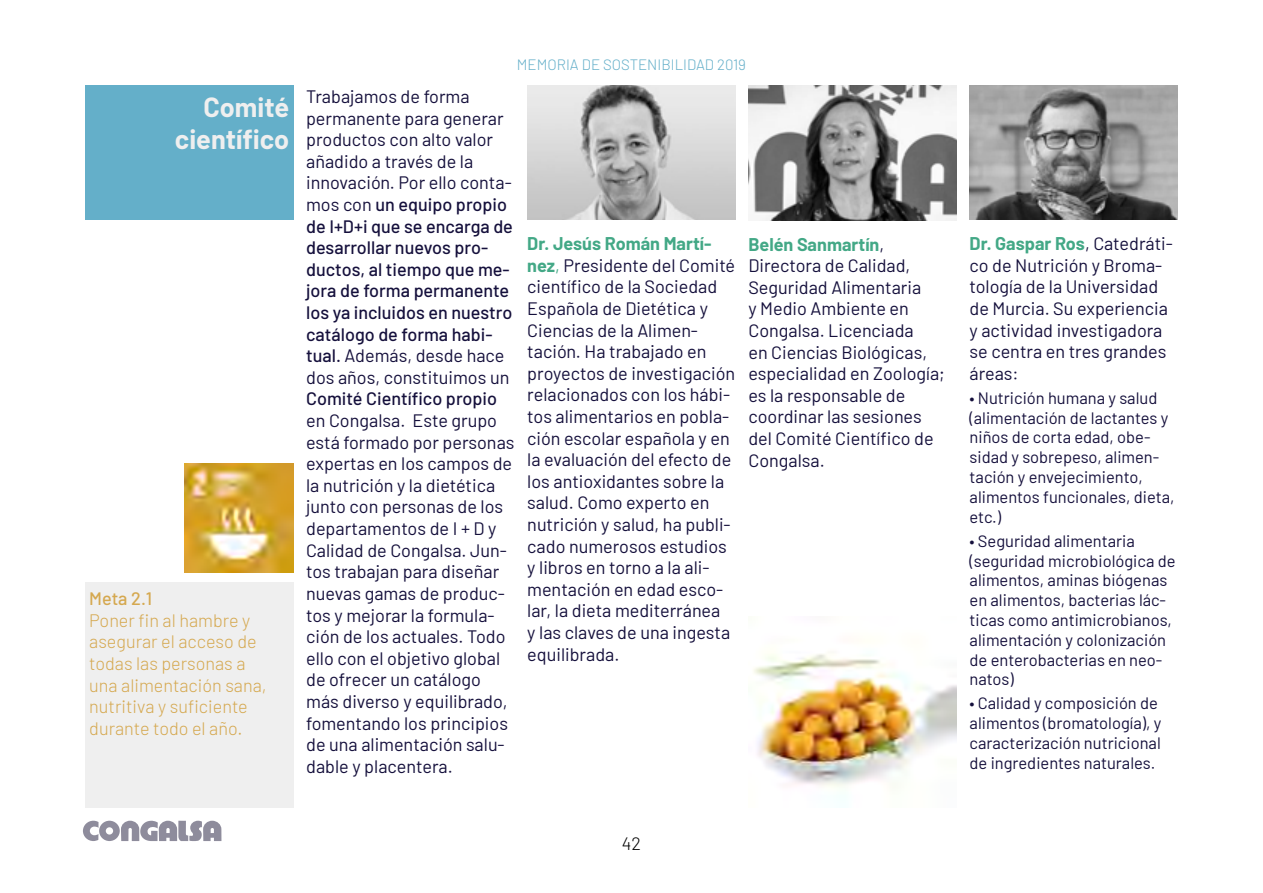
<style>
.page{position:relative;width:1263px;height:893px;background:#fff}
.page>*{position:absolute;margin:0;border:0;box-sizing:border-box;transform-origin:0 0}
.t1{font:700 27px/32.4px "Barlow";color:#efefef;text-align:right}
.t2{font:18px/21.6px "Barlow";color:#15103c}
.t3{font:500 18px/21.6px "Barlow";color:#15103c}
.t4{font:300 18px/21.6px "Barlow";color:#d5a84f}
.t5{font:500 18px "Barlow";color:#d5a84f}
.t6{font:300 18px "Barlow";color:#000}
.t7{font:16.5px/19.8px "Barlow";color:#15103c}
.t8{font:300 15px "Barlow";color:#64afc9}
.s1{font-weight:400}
.s2{font-weight:700;color:#43a886}
.s3{color:#43a886}
</style>
<div class="page">
<svg style="left:83px;top:821px;width:138px;height:20px"></svg>
<div style="left:85px;top:85px;width:208px;height:135px;background:#64afc9"></div>
<div style="left:85px;top:583px;width:208px;height:225px;background:#efefef"></div>
<img style="left:185px;top:463px;width:108px;height:109px">
<img style="left:527px;top:85px;width:209px;height:134px">
<img style="left:748px;top:86px;width:209px;height:134px">
<img style="left:969px;top:85px;width:209px;height:134px">
<img style="left:753px;top:653px;width:204px;height:135px">
<p class="t8" style="left:517px;top:54px;width:231px">MEMORIA DE SOSTENIBILIDAD 2019</p>
<h1 class="t1" style="left:175px;top:89px;width:116px">Comité científico</h1>
<p class="t3" style="left:306px;top:84px;width:208px"><span class="s1">Trabajamos de forma permanente para generar productos con alto valor añadido a través de la innovación. Por ello conta&shy;mos con</span> un equipo propio de I+D+i que se encarga de desarrollar nuevos pro&shy;ductos, al tiempo que me&shy;jora de forma permanente los ya incluidos en nuestro catálogo de forma habi&shy;tual. <span class="s1">Además, desde hace dos años, constituimos un</span></p>
<p class="t3" style="left:306px;top:387px;width:192px">Comité Científico propio</p>
<p class="t2" style="left:306px;top:408px;width:210px">en Congalsa. Este grupo está formado por personas expertas en los campos de la nutrición y la dietética junto con personas de los departamentos de I + D y<br>Calidad de Congalsa. Jun&shy;tos trabajan para diseñar nuevas gamas de produc&shy;tos y mejorar la formula&shy;ción de los actuales. Todo ello con el objetivo global de ofrecer un catálogo más diverso y equilibrado, fomentando los principios de una alimentación salu&shy;dable y placentera.</p>
<p class="t5" style="left:89px;top:586px;width:65px">Meta 2.1</p>
<p class="t4" style="left:89px;top:608px;width:179px">Poner fin al hambre y asegurar el acceso de todas las personas a una alimentación sana, nutritiva y suficiente durante todo el año.</p>
<p class="t2" style="left:527px;top:231px;width:209px"><span class="s2">Dr. Jesús Román Martí&shy;nez</span><span class="s3">,</span> Presidente del Comité científico de la Sociedad<br>Española de Dietética y<br>Ciencias de la Alimen&shy;tación. Ha trabajado en proyectos de investigación relacionados con los hábi&shy;tos alimentarios en pobla&shy;ción escolar española y en la evaluación del efecto de los antioxidantes sobre la salud. Como experto en nutrición y salud, ha publi&shy;cado numerosos estudios y libros en torno a la ali&shy;mentación en edad esco&shy;lar, la dieta mediterránea<br>y las claves de una ingesta equilibrada.</p>
<p class="t2" style="left:748px;top:232px;width:198px"><span class="s2">Belén Sanmartín</span>,<br>Directora de Calidad,<br>Seguridad Alimentaria<br>y Medio Ambiente en<br>Congalsa. Licenciada<br>en Ciencias Biológicas, especialidad en Zoología; es la responsable de coordinar las sesiones del Comité Científico de<br>Congalsa.</p>
<p class="t2" style="left:969px;top:231px;width:205px"><span class="s2">Dr. Gaspar Ros</span>, Catedráti&shy;co de Nutrición y Broma&shy;tología de la Universidad de Murcia. Su experiencia y actividad investigadora se centra en tres grandes áreas:</p>
<p class="t7" style="left:969px;top:387px;width:206px">• Nutrición humana y salud (alimentación de lactantes y niños de corta edad, obe&shy;sidad y sobrepeso, alimen&shy;tación y envejecimiento, alimentos funcionales, dieta, etc.)</p>
<p class="t7" style="left:969px;top:530px;width:208px">• Seguridad alimentaria (seguridad microbiológica de alimentos, aminas biógenas en alimentos, bacterias lác&shy;ticas como antimicrobianos, alimentación y colonización de enterobacterias en neo&shy;natos)</p>
<p class="t7" style="left:969px;top:692px;width:193px">• Calidad y composición de alimentos (bromatología), y caracterización nutricional de ingredientes naturales.</p>
<p class="t6" style="left:622px;top:831px;width:21px">42</p>
</div>
